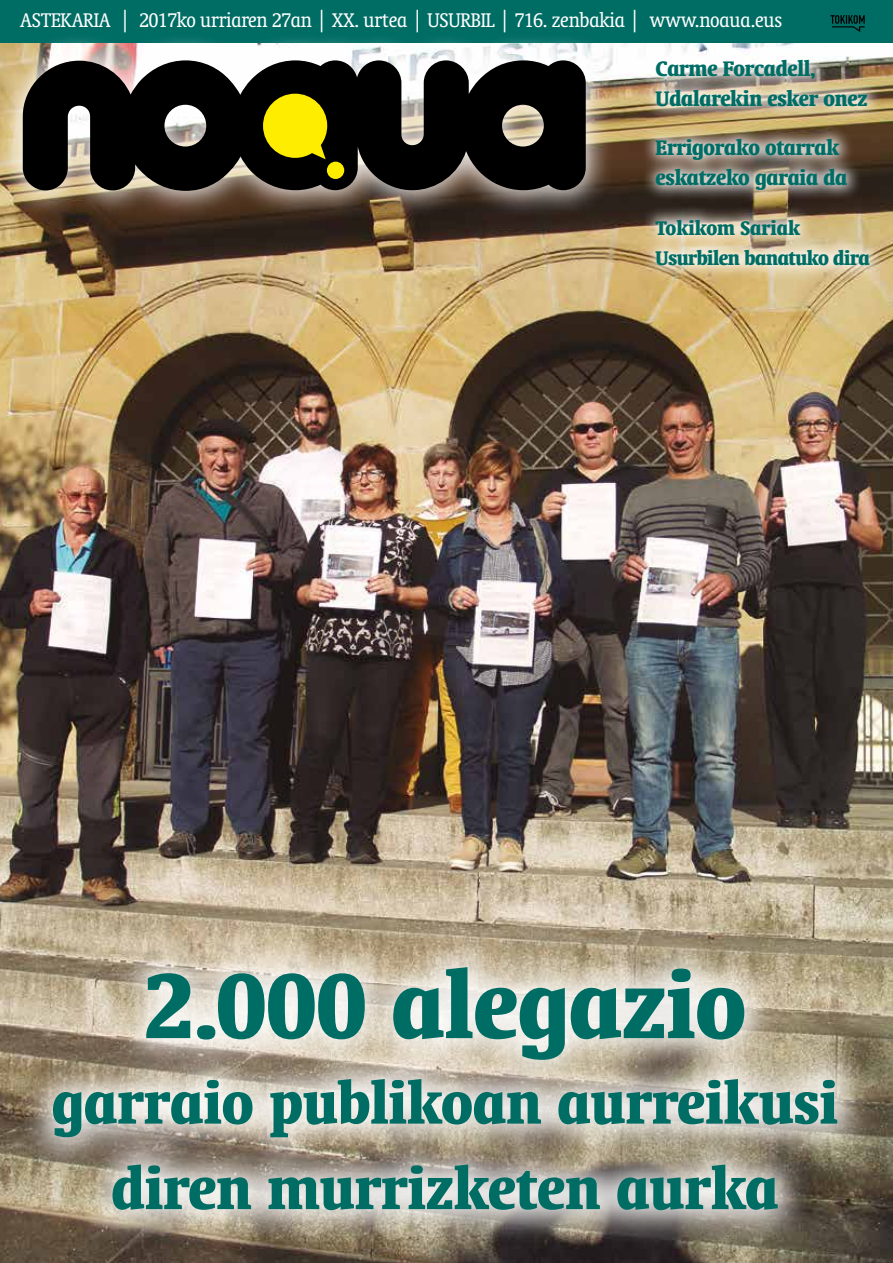
<style>
.page{position:relative;width:893px;height:1263px;background:#fff}
.page>*{position:absolute;margin:0;border:0;box-sizing:border-box;transform-origin:0 0}
.t1{font:700 condensed 105px "Oranda BT";color:#006d65}
.t2{font:700 condensed 66px/85.5px "Oranda BT";color:#006d65;text-align:center}
.t3{font:700 condensed 24px/30px "Oranda BT";letter-spacing:-.01em;color:#006d65}
.t4{font:condensed 22.5px "Oranda BT";letter-spacing:-.01em;color:#fff}
.t5{font:700 condensed 22.5px/30px "Oranda BT";letter-spacing:-.02em;color:#006d65}
</style>
<div class="page">
<img style="left:0;top:43px;width:893px;height:1220px">
<div style="left:18px;top:932px;width:854px;height:313px;background:#fff;opacity:.89"></div>
<div style="left:0;top:0;width:893px;height:43px;background:#006d65"></div>
<svg style="left:830px;top:15px;width:35px;height:17px"></svg>
<div style="left:641px;top:44px;width:244px;height:237px;background:#fff;opacity:.9"></div>
<div style="left:0;top:33px;width:614px;height:186px;background:#fff;opacity:.85"></div>
<svg style="left:23px;top:60px;width:563px;height:131px;background:#2e2c29"></svg>
<svg style="left:263px;top:93px;width:64px;height:66px;background:#c7b900"></svg>
<div style="left:327px;top:162px;width:17px;height:17px;background:#ffed00;border-radius:50%"></div>
<p class="t4" style="left:20px;top:7px;width:764px">ASTEKARIA | 2017ko urriaren 27an | XX. urtea | USURBIL | 716. zenbakia | www.noaua.eus</p>
<p class="t3" style="left:656px;top:53px;width:213px">Carme Forcadell,<br>Udalarekin esker onez</p>
<p class="t3" style="left:656px;top:132px;width:193px">Errigorako otarrak eskatzeko garaia da</p>
<p class="t5" style="left:656px;top:212px;width:216px">Tokikom Sariak<br>Usurbilen banatuko dira</p>
<h1 class="t1" style="left:144px;top:943px;width:604px">2.000 alegazio</h1>
<h2 class="t2" style="left:52px;top:1059px;width:787px">garraio publikoan aurreikusi diren murrizketen aurka</h2>
</div>
